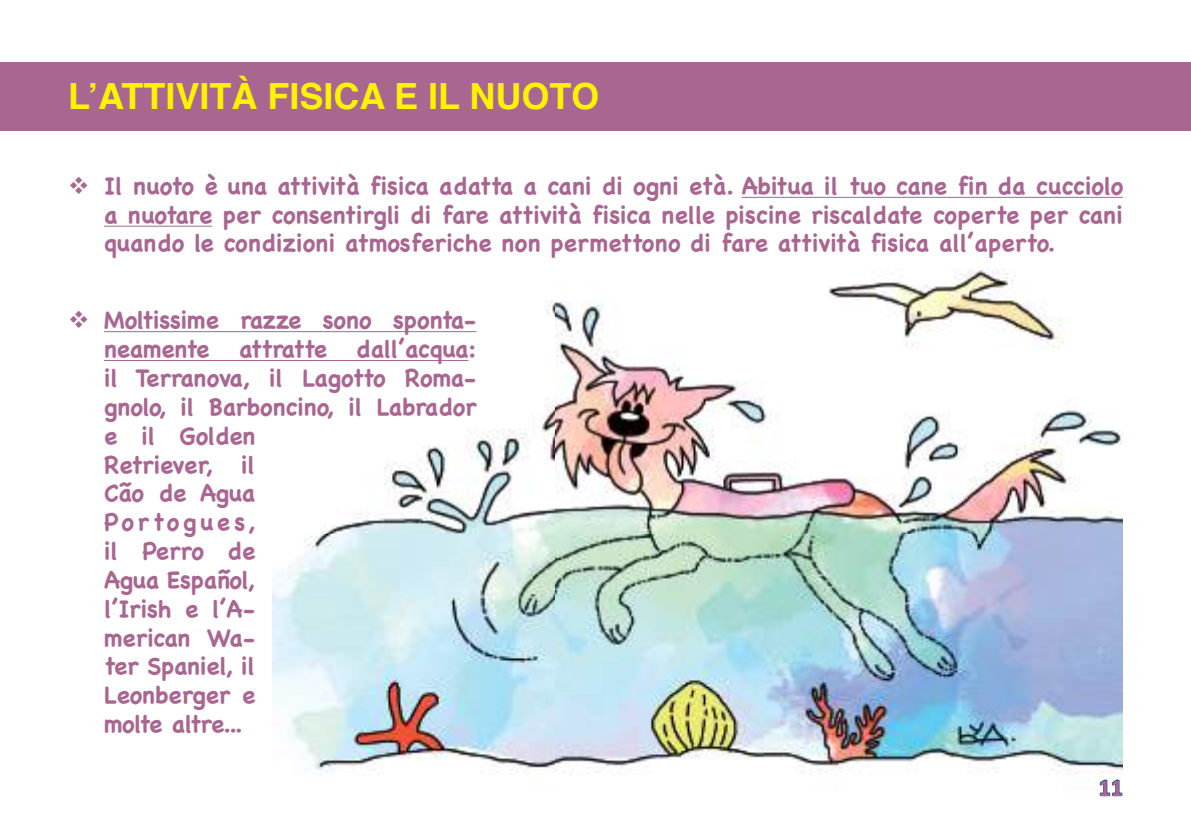
<style>
.page{position:relative;width:1191px;height:840px;background:#fff}
.page>*{position:absolute;margin:0;border:0;box-sizing:border-box;transform-origin:0 0}
.t1{font:700 36px "Helvetica";color:#fff300}
.t2{font:700 24px/28.8px "Chalkboard";letter-spacing:-.01em;color:#a86691;text-align:justify}
.t3{font:700 24px "Calibri";color:#a86691}
</style>
<div class="page">
<div style="left:0;top:62px;width:1191px;height:68px;background:#a86691"></div>
<img style="left:272px;top:269px;width:851px;height:528px">
<hr style="left:741px;top:197px;width:382px;height:1px;background:#a86691">
<hr style="left:104px;top:226px;width:108px;height:1px;background:#a86691">
<hr style="left:104px;top:331px;width:372px;height:1px;background:#a86691">
<hr style="left:104px;top:360px;width:364px;height:1px;background:#a86691">
<svg style="left:1099px;top:778px;width:24px;height:18px"></svg>
<h1 class="t1" style="left:68px;top:68px;width:532px">L’ATTIVITÀ FISICA E IL NUOTO</h1>
<p class="t2" style="left:104px;top:171px;width:1020px;text-indent:-36px">❖ Il nuoto è una attività fisica adatta a cani di ogni età. Abitua il tuo cane fin da cucciolo a nuotare per consentirgli di fare attività fisica nelle piscine riscaldate coperte per cani quando le condizioni atmosferiche non permettono di fare attività fisica all’aperto.</p>
<p class="t2" style="left:104px;top:305px;width:374px;text-align:left;text-indent:-36px">❖ Moltissime razze sono sponta&shy;neamente attratte dall’acqua: il Terranova, il Lagotto Roma&shy;gnolo, il Barboncino, il Labrador e il Golden<br>Retriever, il<br>Cão de Agua<br>Portogues,<br>il Perro de<br>Agua Español,<br>l’Irish e l’A-<br>merican Wa-<br>ter Spaniel, il<br>Leonberger e<br>molte altre...</p>
<p class="t3" style="left:1098px;top:771px;width:26px">11</p>
</div>
